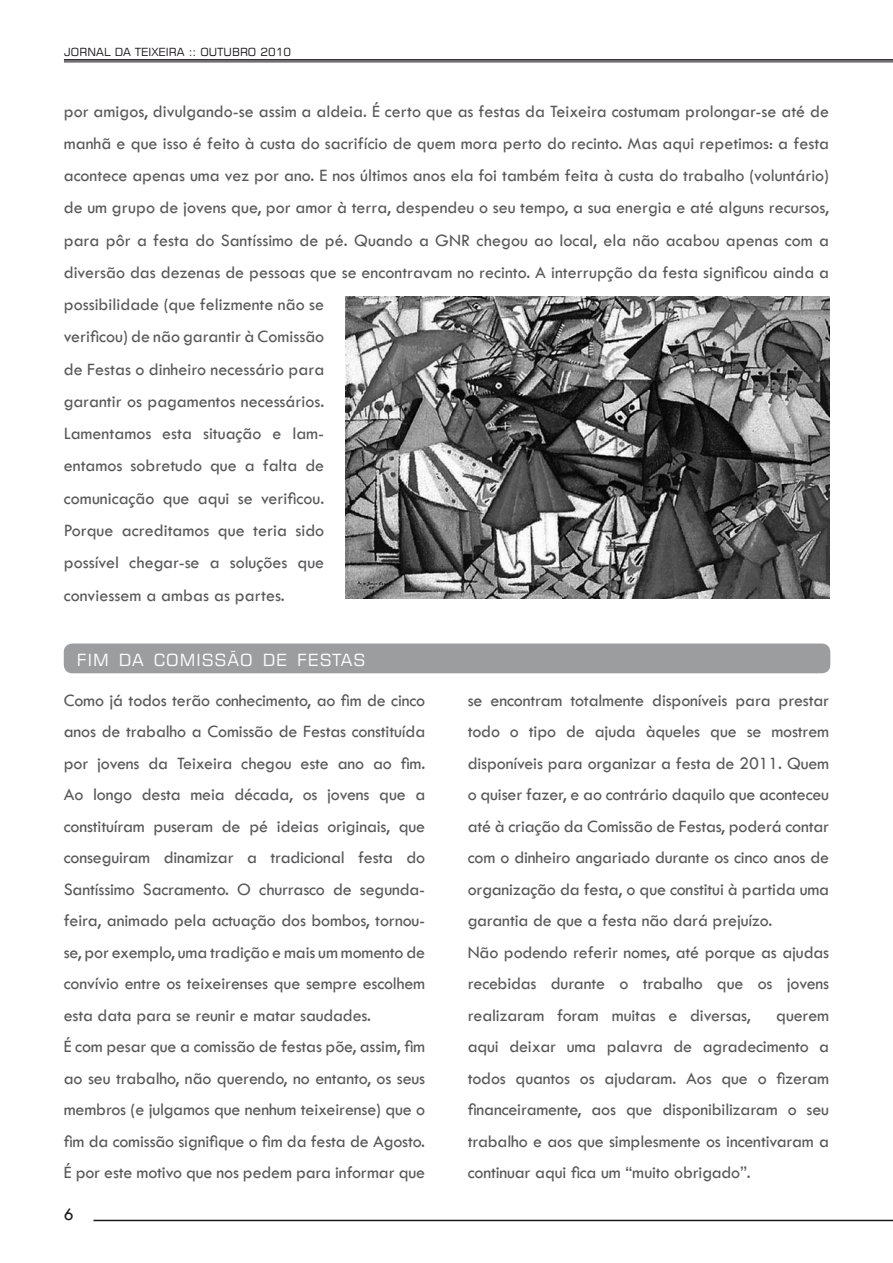
<style>
.page{position:relative;width:893px;height:1263px;background:#fff}
.page>*{position:absolute;margin:0;border:0;box-sizing:border-box;transform-origin:0 0}
.t1{font:18px/31.5px "Tw Cen";letter-spacing:-.01em;color:#58585a}
.t2{font:18px "Tw Cen";color:#1a171b}
.t3{font:16.8px "Square 721 BT";letter-spacing:.055em;color:#fff}
.t4{font:11.25px "Square 721 BT";letter-spacing:.01em;color:#1a171b}
</style>
<div class="page">
<hr style="left:64px;top:59px;width:829px;height:2px;background:#1a171b">
<hr style="left:64px;top:62px;width:829px;height:1px;background:#1a171b">
<hr style="left:93px;top:1220px;width:800px;height:1px;background:#1a171b">
<div style="left:64px;top:643px;width:766px;height:30px;background:#9c9d9f;border-radius:9px"></div>
<img style="left:346px;top:297px;width:483px;height:301px">
<p class="t4" style="left:64px;top:44px;width:228px">JORNAL DA TEIXEIRA :: OUTUBRO 2010</p>
<p class="t1" style="left:64px;top:95px;width:767px;line-height:32.2px">por amigos, divulgando-se assim a aldeia. É certo que as festas da Teixeira costumam prolongar-se até de manhã e que isso é feito à custa do sacrifício de quem mora perto do recinto. Mas aqui repetimos: a festa acontece apenas uma vez por ano. E nos últimos anos ela foi também feita à custa do trabalho (voluntário) de um grupo de jovens que, por amor à terra, despendeu o seu tempo, a sua energia e até alguns recursos, para pôr a festa do Santíssimo de pé. Quando a GNR chegou ao local, ela não acabou apenas com a diversão das dezenas de pessoas que se encontravam no recinto. A interrupção da festa significou ainda a possibilidade (que felizmente não se<br>verificou) de não garantir à Comissão<br>de Festas o dinheiro necessário para<br>garantir os pagamentos necessários.<br>Lamentamos esta situação e lam-<br>entamos sobretudo que a falta de<br>comunicação que aqui se verificou.<br>Porque acreditamos que teria sido<br>possível chegar-se a soluções que<br>conviessem a ambas as partes.</p>
<p class="t3" style="left:77px;top:649px;width:11px">FIM</p>
<p class="t3" style="left:119px;top:649px;width:13px">DA</p>
<p class="t3" style="left:154px;top:649px;width:25px">COMI</p>
<p class="t3" style="left:202px;top:649px;width:74px">SSÃO DE</p>
<p class="t3" style="left:297px;top:649px;width:70px">FESTAS</p>
<p class="t1" style="left:64px;top:684px;width:363px">Como já todos terão conhecimento, ao fim de cinco anos de trabalho a Comissão de Festas constituída por jovens da Teixeira chegou este ano ao fim.<br>Ao longo desta meia década, os jovens que a constituíram puseram de pé ideias originais, que conseguiram dinamizar a tradicional festa do Santíssimo Sacramento. O churrasco de segunda&shy;feira, animado pela actuação dos bombos, tornou&shy;se, por exemplo, uma tradição e mais um momento de convívio entre os teixeirenses que sempre escolhem esta data para se reunir e matar saudades.<br>É com pesar que a comissão de festas põe, assim, fim ao seu trabalho, não querendo, no entanto, os seus membros (e julgamos que nenhum teixeirense) que o fim da comissão signifique o fim da festa de Agosto.<br>É por este motivo que nos pedem para informar que</p>
<p class="t1" style="left:468px;top:684px;width:363px">se encontram totalmente disponíveis para prestar todo o tipo de ajuda àqueles que se mostrem disponíveis para organizar a festa de 2011. Quem o quiser fazer, e ao contrário daquilo que aconteceu até à criação da Comissão de Festas, poderá contar com o dinheiro angariado durante os cinco anos de organização da festa, o que constitui à partida uma garantia de que a festa não dará prejuízo.<br>Não podendo referir nomes, até porque as ajudas recebidas durante o trabalho que os jovens realizaram foram muitas e diversas,</p>
<p class="t1" style="left:468px;top:999px;width:363px;text-align:justify;text-indent:309px">querem aqui deixar uma palavra de agradecimento a todos quantos os ajudaram. Aos que o fizeram financeiramente, aos que disponibilizaram o seu trabalho e aos que simplesmente os incentivaram a continuar aqui fica um “muito obrigado”.</p>
<p class="t2" style="left:64px;top:1204px;width:11px">6</p>
</div>
